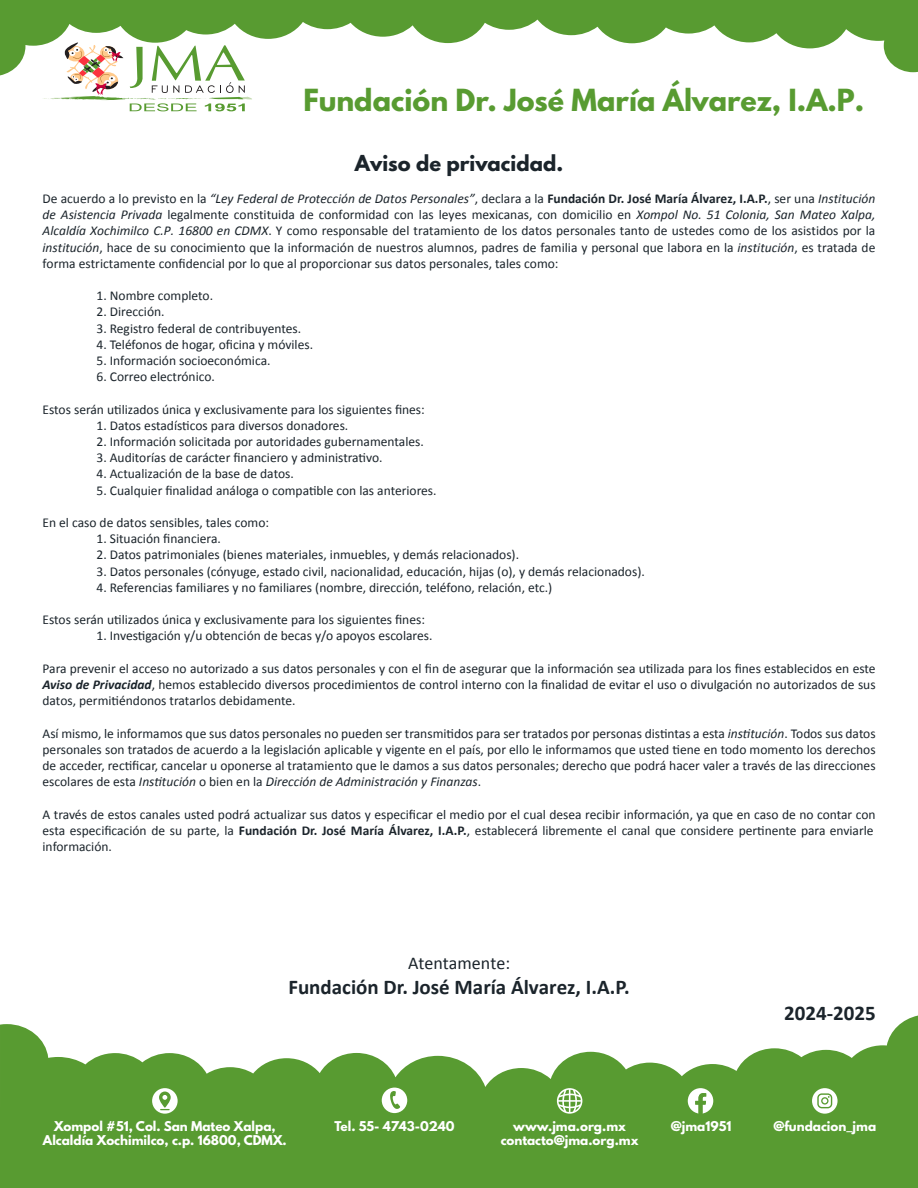
<style>
.page{position:relative;width:918px;height:1188px;background:#fff}
.page>*{position:absolute;margin:0;border:0;box-sizing:border-box;transform-origin:0 0}
.t1{font:700 27px "League Spartan";color:#589b31}
.t2{font:700 21px "Calibri";color:#1b242b}
.t3{font:700 19.5px "League Spartan";color:#1b242b}
.t4{font:18px "Calibri";color:#1b242b}
.t5{font:13.5px/16.2px "Calibri";color:#1b242b;text-align:justify}
.t6{font:700 12px/14.4px "League Spartan";color:#fff;text-align:center}
.s1{font-style:italic}
.s2{font-weight:700}
.s3{font-weight:700;font-style:italic}
</style>
<div class="page">
<svg style="left:0;top:1016px;width:918px;height:172px;fill:#589b31"></svg>
<svg style="left:43px;top:75px;width:209px;height:36px"></svg>
<svg style="left:557px;top:1088px;width:25px;height:26px"></svg>
<div style="left:382px;top:1088px;width:25px;height:25px;background:#fff;border-radius:50%"></div>
<svg style="left:390px;top:1091px;width:10px;height:18px"></svg>
<svg style="left:688px;top:1088px;width:25px;height:26px"></svg>
<svg style="left:812px;top:1088px;width:26px;height:26px"></svg>
<svg style="left:817px;top:1093px;width:15px;height:15px"></svg>
<svg style="left:152px;top:1088px;width:26px;height:26px"></svg>
<svg style="left:159px;top:1092px;width:12px;height:18px"></svg>
<svg style="left:0;top:0;width:918px;height:75px"></svg>
<h1 class="t1" style="left:303px;top:79px;width:562px">Fundación Dr. José María Álvarez, I.A.P.</h1>
<h3 class="t3" style="left:355px;top:147px;width:210px">Aviso de privacidad.</h3>
<p class="t5" style="left:43px;top:190px;width:834px">De acuerdo a lo previsto en la <span class="s1">“Ley Federal de Protección de Datos Personales”</span>, declara a la <span class="s2">Fundación Dr. José María Álvarez, I.A.P.</span>, ser una <span class="s1">Institución de Asistencia Privada</span> legalmente constituida de conformidad con las leyes mexicanas, con domicilio en <span class="s1">Xompol No. 51 Colonia, San Mateo Xalpa, Alcaldía Xochimilco C.P. 16800 en CDMX</span>. Y como responsable del tratamiento de los datos personales tanto de ustedes como de los asistidos por la <span class="s1">institución</span>, hace de su conocimiento que la información de nuestros alumnos, padres de familia y personal que labora en la <span class="s1">institución</span>, es tratada de forma estrictamente confidencial por lo que al proporcionar sus datos personales, tales como:</p>
<p class="t5" style="left:97px;top:288px;width:118px">1. Nombre completo.</p>
<p class="t5" style="left:97px;top:304px;width:70px">2. Dirección.</p>
<p class="t5" style="left:97px;top:320px;width:206px">3. Registro federal de contribuyentes.</p>
<p class="t5" style="left:97px;top:336px;width:218px">4. Teléfonos de hogar, oficina y móviles.</p>
<p class="t5" style="left:97px;top:352px;width:176px">5. Información socioeconómica.</p>
<p class="t5" style="left:97px;top:369px;width:120px">6. Correo electrónico.</p>
<p class="t5" style="left:43px;top:401px;width:384px">Estos serán utilizados única y exclusivamente para los siguientes fines:</p>
<p class="t5" style="left:97px;top:417px;width:253px">1. Datos estadísticos para diversos donadores.</p>
<p class="t5" style="left:97px;top:433px;width:329px">2. Información solicitada por autoridades gubernamentales.</p>
<p class="t5" style="left:97px;top:450px;width:288px">3. Auditorías de carácter financiero y administrativo.</p>
<p class="t5" style="left:97px;top:466px;width:199px">4. Actualización de la base de datos.</p>
<p class="t5" style="left:97px;top:482px;width:342px">5. Cualquier finalidad análoga o compatible con las anteriores.</p>
<p class="t5" style="left:43px;top:514px;width:228px">En el caso de datos sensibles, tales como:</p>
<p class="t5" style="left:97px;top:531px;width:126px">1. Situación financiera.</p>
<p class="t5" style="left:97px;top:547px;width:424px">2. Datos patrimoniales (bienes materiales, inmuebles, y demás relacionados).</p>
<p class="t5" style="left:97px;top:563px;width:550px">3. Datos personales (cónyuge, estado civil, nacionalidad, educación, hijas (o), y demás relacionados).</p>
<p class="t5" style="left:97px;top:579px;width:457px">4. Referencias familiares y no familiares (nombre, dirección, teléfono, relación, etc.)</p>
<p class="t5" style="left:43px;top:612px;width:384px">Estos serán utilizados única y exclusivamente para los siguientes fines:</p>
<p class="t5" style="left:97px;top:628px;width:338px">1. Investigación y/u obtención de becas y/o apoyos escolares.</p>
<p class="t5" style="left:43px;top:660px;width:835px">Para prevenir el acceso no autorizado a sus datos personales y con el fin de asegurar que la información sea utilizada para los fines establecidos en este <span class="s3">Aviso de Privacidad</span>, hemos establecido diversos procedimientos de control interno con la finalidad de evitar el uso o divulgación no autorizados de sus datos, permitiéndonos tratarlos debidamente.</p>
<p class="t5" style="left:43px;top:725px;width:835px">Así mismo, le informamos que sus datos personales no pueden ser transmitidos para ser tratados por personas distintas a esta <span class="s1">institución</span>. Todos sus datos personales son tratados de acuerdo a la legislación aplicable y vigente en el país, por ello le informamos que usted tiene en todo momento los derechos de acceder, rectificar, cancelar u oponerse al tratamiento que le damos a sus datos personales; derecho que podrá hacer valer a través de las direcciones escolares de esta <span class="s1">Institución</span> o bien en la <span class="s1">Dirección de Administración y Finanzas</span>.</p>
<p class="t5" style="left:43px;top:806px;width:835px;text-align:left">A través de estos canales usted podrá actualizar sus datos y especificar el medio por el cual desea recibir información, ya que en caso de no contar con esta especificación de su parte, la <span class="s2">Fundación Dr. José María Álvarez, I.A.P.</span>, establecerá libremente el canal que considere pertinente para enviarle información.</p>
<h3 class="t4" style="left:408px;top:952px;width:104px">Atentamente:</h3>
<h2 class="t2" style="left:288px;top:974px;width:343px">Fundación Dr. José María Álvarez, I.A.P.</h2>
<h2 class="t2" style="left:784px;top:998px;width:93px">2024-2025</h2>
<p class="t6" style="left:54px;top:1119px;width:223px">Xompol #51, Col. San Mateo Xalpa,</p>
<p class="t6" style="left:334px;top:1119px;width:122px">Tel. 55- 4743-0240</p>
<p class="t6" style="left:671px;top:1119px;width:62px">@jma1951</p>
<p class="t6" style="left:773px;top:1119px;width:104px">@fundacion_jma</p>
<p class="t6" style="left:43px;top:1133px;width:245px">Alcaldía Xochimilco, c.p. 16800, CDMX.</p>
<p class="t6" style="left:501px;top:1119px;width:139px">www.jma.org.mx contacto@jma.org.mx</p>
</div>
